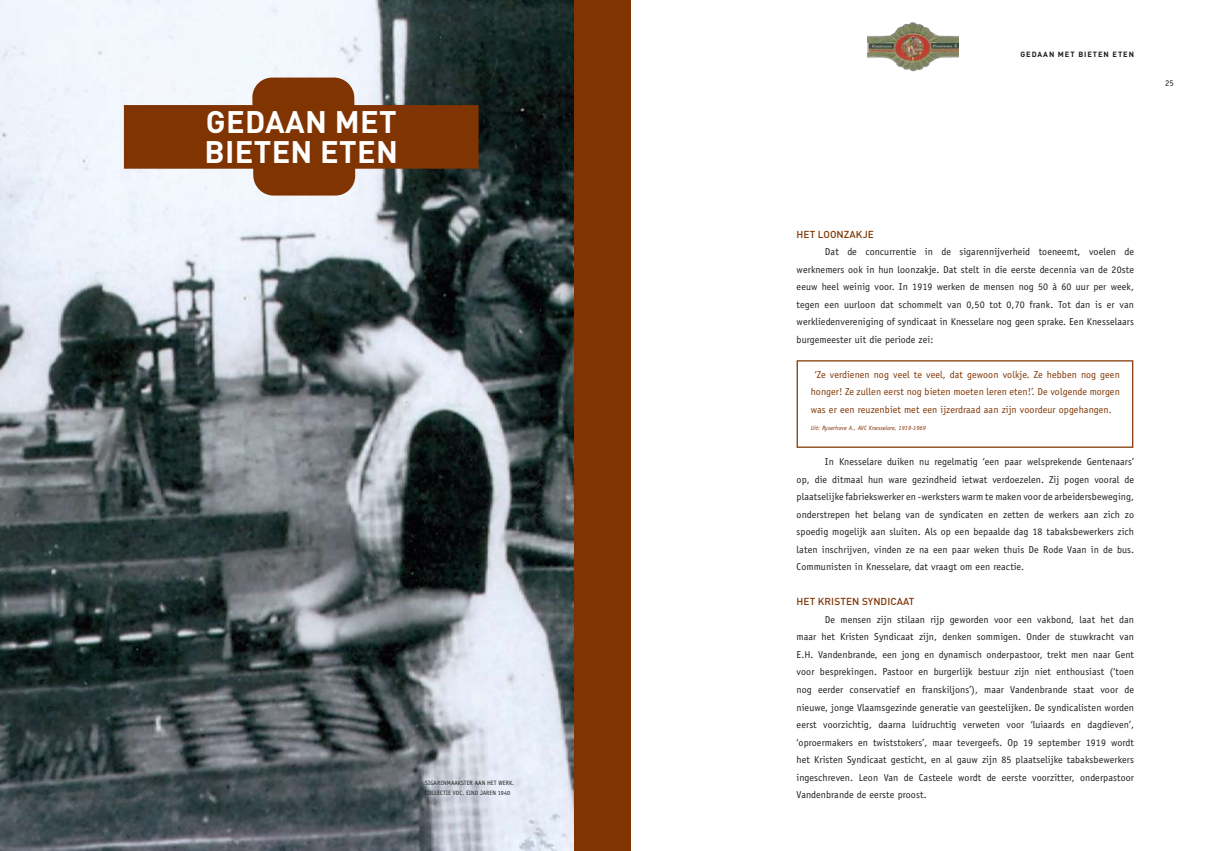
<style>
.page{position:relative;width:1205px;height:851px;background:#fff}
.page>*{position:absolute;margin:0;border:0;box-sizing:border-box;transform-origin:0 0}
.t1{font:700 30.75px/30px "DIN";letter-spacing:.01em;color:#fff}
.t2{font:10px/17.5px "Officina Sans";letter-spacing:.01em;color:#1d1d1b;text-align:justify}
.t3{font:10px/17.5px "Officina Sans";letter-spacing:.01em;color:#7f3402;text-align:justify}
.t4{font:500 10px "DIN";letter-spacing:.01em;color:#7f3402}
.t5{font:8.75px "Officina Serif";color:#1d1d1b}
.t6{font:700 7.5px "DIN";letter-spacing:.125em;color:#1d1d1b}
.t7{font:6.25px/10px "Officina Sans";color:#1d1d1b}
.t8{font:italic 6.25px "Officina Sans";letter-spacing:.01em;color:#7f3402}
</style>
<div class="page">
<img style="left:0;top:0;width:574px;height:850px">
<div style="left:796px;top:360px;width:337px;height:88px;border:1px solid #7f3402"></div>
<div style="left:602px;top:0;width:29px;height:850px;background:#7f3402"></div>
<div style="left:574px;top:0;width:28px;height:850px;background:#7f3402"></div>
<img style="left:867px;top:22px;width:91px;height:50px">
<svg style="left:124px;top:78px;width:354px;height:117px;fill:#7f3402"></svg>
<h1 class="t1" style="left:205px;top:105px;width:195px">GE DAAN MET<br>BIETEN ETEN</h1>
<p class="t7" style="left:425px;top:778px;width:90px">SIGARENMAAKSTER AAN HET WERK.<br>COLLECTIE VDC. EIND JAREN 1940</p>
<p class="t6" style="left:1020px;top:49px;width:115px">GEDAAN MET BIETEN ETEN</p>
<p class="t5" style="left:1165px;top:78px;width:10px">25</p>
<p class="t4" style="left:796px;top:228px;width:79px">H ET LOONZAKJE</p>
<p class="t2" style="left:796px;top:243px;width:339px;text-indent:28px">Dat de concurrentie in de sigarennijverheid toeneemt, voelen de werknemers ook in hun loonzakje. Dat stelt in die eerste decennia van de 20ste eeuw heel weinig voor. In 1919 werken de mensen nog 50 à 60 uur per week, tegen een uurloon dat schommelt van 0,50 tot 0,70 frank. Tot dan is er van werkliedenvereniging of syndicaat in Knesselare nog geen sprake. Een Knesselaars burgemeester uit die periode zei:</p>
<p class="t3" style="left:811px;top:365px;width:311px;text-indent:4px">‘Ze verdienen nog veel te veel, dat gewoon volkje. Ze hebben nog geen honger! Ze zullen eerst nog bieten moeten leren eten!’. De volgende morgen was er een reuzenbiet met een ijzerdraad aan zijn voordeur opgehangen.</p>
<p class="t8" style="left:811px;top:424px;width:117px">Uit: Ryserhove A., AVC Knesselare, 1919-1969</p>
<p class="t2" style="left:796px;top:453px;width:339px;text-indent:28px">In Knesselare duiken nu regelmatig ‘een paar welsprekende Gentenaars’ op, die ditmaal hun ware gezindheid ietwat verdoezelen. Zij pogen vooral de plaatselijke fabriekswerker en -werksters warm te maken voor de arbeidersbeweging, onderstrepen het belang van de syndicaten en zetten de werkers aan zich zo spoedig mogelijk aan sluiten. Als op een bepaalde dag 18 tabaksbewerkers zich laten inschrijven, vinden ze na een paar weken thuis De Rode Vaan in de bus.<br>Communisten in Knesselare, dat vraagt om een reactie.</p>
<p class="t4" style="left:796px;top:595px;width:119px">H ET KRISTEN SYNDICAAT</p>
<p class="t2" style="left:796px;top:610px;width:339px;text-indent:28px">De mensen zijn stilaan rijp geworden voor een vakbond, laat het dan maar het Kristen Syndicaat zijn, denken sommigen. Onder de stuwkracht van E.H. Vandenbrande, een jong en dynamisch onderpastoor, trekt men naar Gent voor besprekingen. Pastoor en burgerlijk bestuur zijn niet enthousiast (‘toen nog eerder conservatief en franskiljons’), maar Vandenbrande staat voor de nieuwe, jonge Vlaamsgezinde generatie van geestelijken. De syndicalisten worden eerst voorzichtig, daarna luidruchtig verweten voor ‘luiaards en dagdieven’, ‘oproermakers en twiststokers’, maar tevergeefs. Op 19 september 1919 wordt het Kristen Syndicaat gesticht, en al gauw zijn 85 plaatselijke tabaksbewerkers ingeschreven. Leon Van de Casteele wordt de eerste voorzitter, onderpastoor Vandenbrande de eerste proost.</p>
</div>
